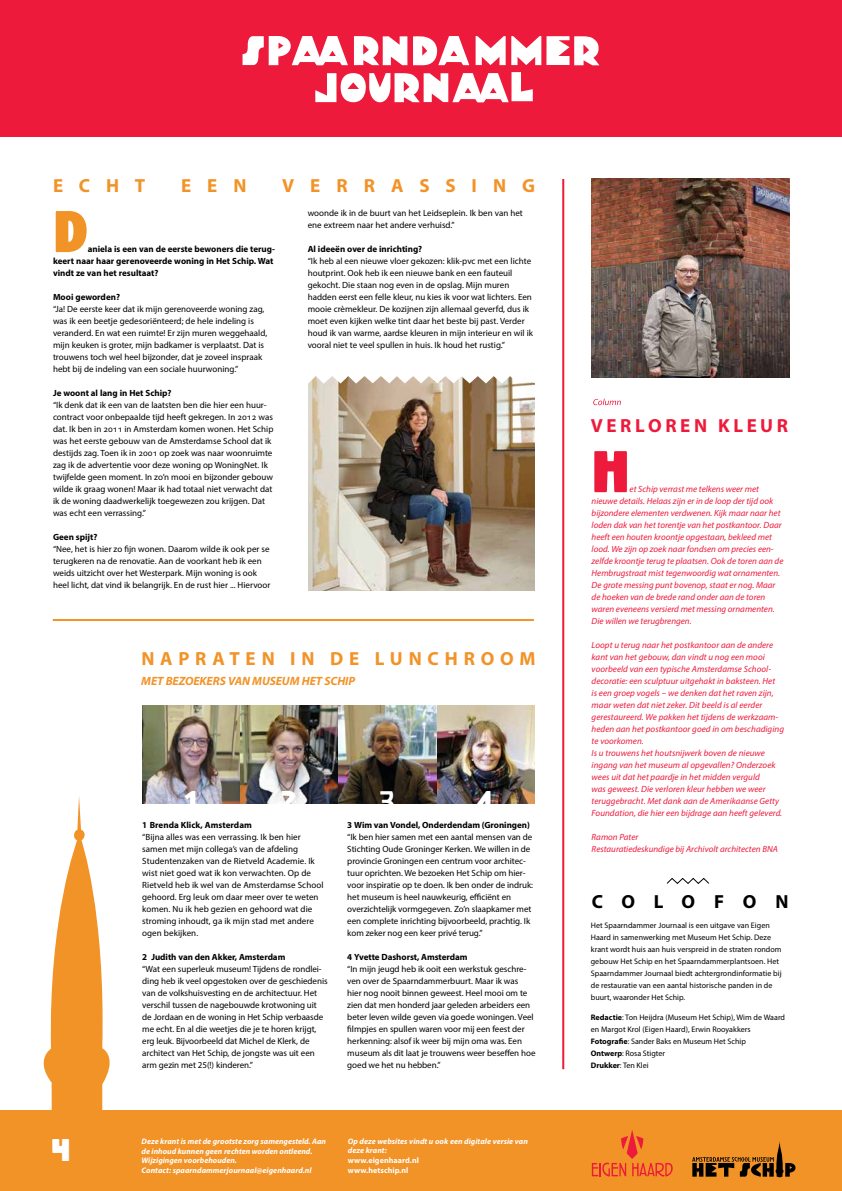
<style>
.page{position:relative;width:842px;height:1191px;background:#fff}
.page>*{position:absolute;margin:0;border:0;box-sizing:border-box;transform-origin:0 0}
.t1{font:900 54px "Kurversbrug";color:#ed1a3b}
.t2{font:900 54px "Kurversbrug";color:#f29328}
.t3{font:30px "Kurversbrug";color:#fff}
.t4{font:300 30px "Kurversbrug";color:#fff}
.t5{font:28.2px "Mokum Giro";color:#fff}
.t6{font:700 19px "Myriad Pro";letter-spacing:.315em;color:#f29328}
.t7{font:700 19px "Myriad Pro";letter-spacing:.19em;color:#ed1a3b}
.t8{font:700 19px "Myriad Pro";letter-spacing:.84em;color:#f29328}
.t9{font:700 19px "Myriad Pro";letter-spacing:.99em;color:#000}
.t10{font:italic 700 12px "Myriad Pro";letter-spacing:-.005em;color:#f29328}
.t11{font:9px/12px "Myriad Pro";color:#000}
.t12{font:italic 9px/12px "Myriad Pro";color:#ed1a3b}
.t13{font:700 9px/12px "Myriad Pro";color:#000}
.t14{font:8px/12px "Myriad Pro";letter-spacing:.005em;color:#000}
.t15{font:italic 700 8px/9.6px "Myriad Pro";color:#fff}
.t16{font:700 8px/9.6px "Myriad Pro";letter-spacing:.01em;color:#fff}
.s1{font-weight:700}
</style>
<div class="page">
<div style="left:0;top:1109px;width:842px;height:82px;background:#f29328"></div>
<img style="left:142px;top:705px;width:392px;height:98px">
<svg style="left:34px;top:796px;width:83px;height:314px"></svg>
<div style="left:0;top:0;width:842px;height:136px;background:#ed1a3b"></div>
<svg style="left:692px;top:1141px;width:104px;height:36px"></svg>
<svg style="left:243px;top:36px;width:105px;height:29px"></svg>
<svg style="left:354px;top:36px;width:53px;height:29px"></svg>
<svg style="left:413px;top:36px;width:56px;height:29px"></svg>
<svg style="left:476px;top:36px;width:123px;height:29px"></svg>
<svg style="left:315px;top:72px;width:218px;height:31px"></svg>
<img style="left:591px;top:179px;width:198px;height:198px">
<svg style="left:593px;top:399px;width:28px;height:6px"></svg>
<svg style="left:592px;top:1130px;width:81px;height:46px"></svg>
<svg style="left:666px;top:877px;width:43px;height:7px"></svg>
<hr style="left:562px;top:179px;width:2px;height:890px;background:#ed1a3b">
<img style="left:308px;top:384px;width:226px;height:207px">
<svg style="left:308px;top:376px;width:227px;height:8px"></svg>
<hr style="left:53px;top:619px;width:481px;height:2px;background:#f29328">
<h3 class="t6" style="left:53px;top:173px;width:94px">ECHT</h3>
<h3 class="t6" style="left:181px;top:173px;width:67px">EEN</h3>
<h3 class="t8" style="left:282px;top:173px;width:254px">VERRASSING</h3>
<h1 class="t2" style="left:53px;top:196px;width:36px">D</h1>
<p class="t13" style="left:53px;top:243px;width:224px;text-indent:35px">aniela is een van de eerste bewoners die terug&shy;keert naar haar gerenoveerde woning in Het Schip. Wat vindt ze van het resultaat?</p>
<p class="t13" style="left:53px;top:291px;width:69px">Mooi geworden?</p>
<p class="t11" style="left:53px;top:303px;width:216px">“Ja! De eerste keer dat ik mijn gerenoveerde woning zag, was ik een beetje gedesoriënteerd; de hele indeling is veranderd. En wat een ruimte! Er zijn muren weggehaald, mijn keuken is groter, mijn badkamer is verplaatst. Dat is trouwens toch wel heel bijzonder, dat je zoveel inspraak hebt bij de indeling van een sociale huurwoning.”</p>
<p class="t13" style="left:53px;top:387px;width:120px">Je woont al lang in Het Schip?</p>
<p class="t11" style="left:53px;top:399px;width:222px">“Ik denk dat ik een van de laatsten ben die hier een huur&shy;contract voor onbepaalde tijd heeft gekregen. In 2012 was dat. Ik ben in 2011 in Amsterdam komen wonen. Het Schip was het eerste gebouw van de Amsterdamse School dat ik destijds zag. Toen ik in 2001 op zoek was naar woonruimte zag ik de advertentie voor deze woning op WoningNet. Ik twijfelde geen moment. In zo’n mooi en bijzonder gebouw wilde ik graag wonen! Maar ik had totaal niet verwacht dat ik de woning daadwerkelijk toegewezen zou krijgen. Dat was echt een verrassing.”</p>
<p class="t13" style="left:53px;top:531px;width:46px">Geen spijt?</p>
<p class="t11" style="left:53px;top:543px;width:219px">“Nee, het is hier zo fijn wonen. Daarom wilde ik ook per se terugkeren na de renovatie. Aan de voorkant heb ik een weids uitzicht over het Westerpark. Mijn woning is ook heel licht, dat vind ik belangrijk. En de rust hier ... Hiervoor</p>
<p class="t11" style="left:308px;top:207px;width:217px">woonde ik in de buurt van het Leidseplein. Ik ben van het ene extreem naar het andere verhuisd.”</p>
<p class="t13" style="left:308px;top:243px;width:116px">Al ideeën over de inrichting?</p>
<p class="t11" style="left:308px;top:255px;width:227px">“Ik heb al een nieuwe vloer gekozen: klik-pvc met een lichte houtprint. Ook heb ik een nieuwe bank en een fauteuil gekocht. Die staan nog even in de opslag. Mijn muren hadden eerst een felle kleur, nu kies ik voor wat lichters. Een mooie crèmekleur. De kozijnen zijn allemaal geverfd, dus ik moet even kijken welke tint daar het beste bij past. Verder houd ik van warme, aardse kleuren in mijn interieur en wil ik vooral niet te veel spullen in huis. Ik houd het rustig.”</p>
<h3 class="t6" style="left:141px;top:646px;width:396px">NAPRATEN IN DE LUNCHROOM</h3>
<h3 class="t10" style="left:141px;top:673px;width:215px">MET BEZOEKERS VAN MUSEUM HET SCHIP</h3>
<h2 class="t3" style="left:185px;top:784px;width:14px">1</h2>
<h2 class="t3" style="left:280px;top:783px;width:17px">2</h2>
<h2 class="t4" style="left:379px;top:784px;width:19px">3</h2>
<h2 class="t3" style="left:475px;top:783px;width:19px">4</h2>
<h3 class="t5" style="left:52px;top:1139px;width:19px">4</h3>
<p class="t13" style="left:142px;top:819px;width:111px">1 Brenda Klick, Amsterdam</p>
<p class="t11" style="left:142px;top:831px;width:183px">“Bijna alles was een verrassing. Ik ben hier samen met mijn collega’s van de afdeling Studentenzaken van de Rietveld Academie. Ik wist niet goed wat ik kon verwachten. Op de Rietveld heb ik wel van de Amsterdamse School gehoord. Erg leuk om daar meer over te weten komen. Nu ik heb gezien en gehoord wat die stroming inhoudt, ga ik mijn stad met andere ogen bekijken.</p>
<p class="t13" style="left:142px;top:951px;width:145px">2 Judith van den Akker, Amsterdam</p>
<p class="t11" style="left:142px;top:963px;width:187px">“Wat een superleuk museum! Tijdens de rondlei&shy;ding heb ik veel opgestoken over de geschiedenis van de volkshuisvesting en de architectuur. Het verschil tussen de nagebouwde krotwoning uit de Jordaan en de woning in Het Schip verbaasde me echt. En al die weetjes die je te horen krijgt, erg leuk. Bijvoorbeeld dat Michel de Klerk, de architect van Het Schip, de jongste was uit een arm gezin met 25(!) kinderen.”</p>
<p class="t13" style="left:347px;top:819px;width:184px">3 Wim van Vondel, Onderdendam (Groningen)</p>
<p class="t11" style="left:347px;top:831px;width:187px">“Ik ben hier samen met een aantal mensen van de Stichting Oude Groninger Kerken. We willen in de provincie Groningen een centrum voor architec&shy;tuur oprichten. We bezoeken Het Schip om hier&shy;voor inspiratie op te doen. Ik ben onder de indruk: het museum is heel nauwkeurig, efficiënt en overzichtelijk vormgegeven. Zo’n slaapkamer met een complete inrichting bijvoorbeeld, prachtig. Ik kom zeker nog een keer privé terug.”</p>
<p class="t13" style="left:347px;top:951px;width:122px">4 Yvette Dashorst, Amsterdam</p>
<p class="t11" style="left:347px;top:963px;width:190px">“In mijn jeugd heb ik ooit een werkstuk geschre&shy;ven over de Spaarndammerbuurt. Maar ik was<br>hier nog nooit binnen geweest. Heel mooi om te zien dat men honderd jaar geleden arbeiders een beter leven wilde geven via goede woningen. Veel filmpjes en spullen waren voor mij een feest der herkenning: alsof ik weer bij mijn oma was. Een museum als dit laat je trouwens weer beseffen hoe goed we het nu hebben.”</p>
<p class="t15" style="left:142px;top:1136px;width:186px">Deze krant is met de grootste zorg samengesteld. Aan de inhoud kunnen geen rechten worden ontleend.<br>Wijzigingen voorbehouden.<br>Contact: spaarndammerjournaal@eigenhaard.nl</p>
<p class="t15" style="left:348px;top:1136px;width:182px">Op deze websites vindt u ook een digitale versie van deze krant:</p>
<p class="t16" style="left:348px;top:1155px;width:73px">www.eigenhaard.nl www.hetschip.nl</p>
<h3 class="t7" style="left:591px;top:413px;width:199px">VERLOREN KLEUR</h3>
<h1 class="t1" style="left:592px;top:436px;width:39px">H</h1>
<p class="t12" style="left:592px;top:483px;width:193px;text-indent:38px">et Schip verrast me telkens weer met nieuwe details. Helaas zijn er in de loop der tijd ook bijzondere elementen verdwenen. Kijk maar naar het loden dak van het torentje van het postkantoor. Daar heeft een houten kroontje opgestaan, bekleed met lood. We zijn op zoek naar fondsen om precies een&shy;zelfde kroontje terug te plaatsen. Ook de toren aan de Hembrugstraat mist tegenwoordig wat ornamenten.<br>De grote messing punt bovenop, staat er nog. Maar de hoeken van de brede rand onder aan de toren waren eveneens versierd met messing ornamenten.<br>Die willen we terugbrengen.</p>
<p class="t12" style="left:592px;top:639px;width:194px">Loopt u terug naar het postkantoor aan de andere kant van het gebouw, dan vindt u nog een mooi voorbeeld van een typische Amsterdamse School&shy;decoratie: een sculptuur uitgehakt in baksteen. Het<br>is een groep vogels – we denken dat het raven zijn, maar weten dat niet zeker. Dit beeld is al eerder gerestaureerd. We pakken het tijdens de werkzaam&shy;heden aan het postkantoor goed in om beschadiging te voorkomen.<br>Is u trouwens het houtsnijwerk boven de nieuwe ingang van het museum al opgevallen? Onderzoek wees uit dat het paardje in het midden verguld<br>was geweest. Die verloren kleur hebben we weer teruggebracht. Met dank aan de Amerikaanse Getty Foundation, die hier een bijdrage aan heeft geleverd.</p>
<p class="t12" style="left:592px;top:831px;width:188px">Ramon Pater<br>Restauratiedeskundige bij Archivolt architecten BNA</p>
<h3 class="t9" style="left:592px;top:889px;width:198px">COLOFON</h3>
<p class="t14" style="left:591px;top:919px;width:192px">Het Spaarndammer Journaal is een uitgave van Eigen Haard in samenwerking met Museum Het Schip. Deze krant wordt huis aan huis verspreid in de straten rondom gebouw Het Schip en het Spaarndammerplantsoen. Het Spaarndammer Journaal biedt achtergrondinformatie bij de restauratie van een aantal historische panden in de buurt, waaronder Het Schip.</p>
<p class="t14" style="left:591px;top:1011px;width:196px"><span class="s1">Redactie</span>: Ton Heijdra (Museum Het Schip), Wim de Waard en Margot Krol (Eigen Haard), Erwin Rooyakkers <span class="s1">Fotografie</span>: Sander Baks en Museum Het Schip<br><span class="s1">Ontwerp</span>: Rosa Stigter<br><span class="s1">Drukker</span>: Ten Klei</p>
</div>
